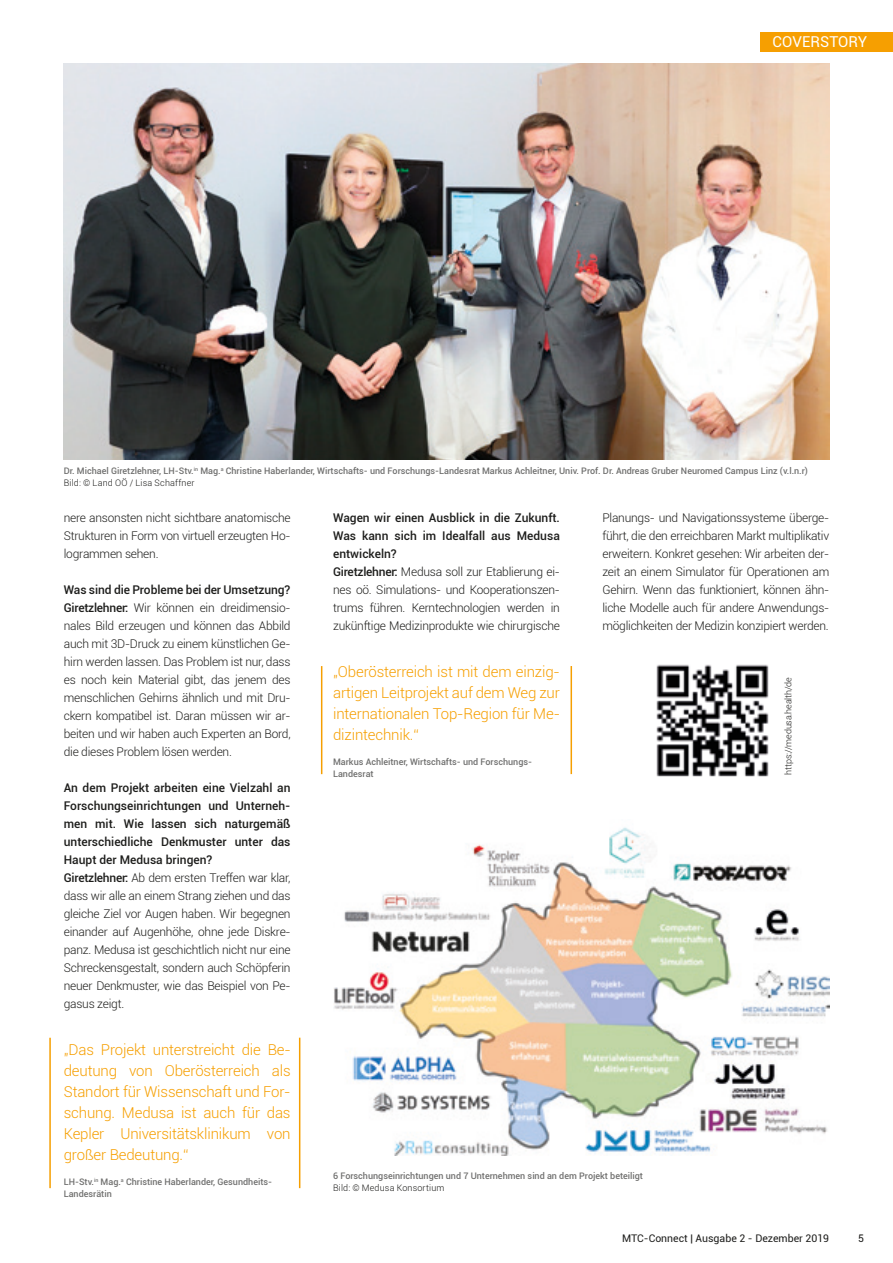
<style>
.page{position:relative;width:893px;height:1263px;background:#fff}
.page>*{position:absolute;margin:0;border:0;box-sizing:border-box;transform-origin:0 0}
.t1{font:300 15px/21px "Roboto";letter-spacing:-.01em;color:#f69f01;text-align:justify}
.t2{font:15px "Roboto";letter-spacing:.005em;color:#fff}
.t3{font:300 12px/18px "Roboto";letter-spacing:-.02em;color:#1d1d1b;text-align:justify}
.t4{font:10.5px "Roboto";color:#1d1d1b}
.t5{font:500 9px/12px "Roboto";color:#70706f}
.t6{font:300 9px "Roboto";letter-spacing:-.02em;color:#1d1d1b}
.t7{font:300 9px "Roboto";letter-spacing:.01em;color:#1d1d1b}
.s1{font-weight:300;color:#1d1d1b}
.s2{font-weight:500}
</style>
<div class="page">
<div style="left:761px;top:32px;width:132px;height:20px;background:#f69f01"></div>
<img style="left:334px;top:827px;width:495px;height:328px">
<img style="left:656px;top:664px;width:113px;height:113px">
<img style="left:64px;top:64px;width:765px;height:395px">
<hr style="left:321px;top:666px;width:1px;height:108px;background:#f69f01">
<hr style="left:49px;top:1038px;width:2px;height:150px;background:#f69f01">
<hr style="left:571px;top:666px;width:1px;height:108px;background:#f69f01">
<hr style="left:299px;top:1038px;width:1px;height:150px;background:#f69f01">
<p class="t2" style="left:772px;top:32px;width:96px">COVERSTORY</p>
<p class="t5" style="left:64px;top:465px;width:746px">Dr. Michael Giretzlehner, LH-Stv.<sup>in</sup> Mag.<sup>a</sup> Christine Haberlander, Wirtschafts- und Forschungs-Landesrat Markus Achleitner, Univ. Prof. Dr. Andreas Gruber Neuromed Campus Linz (v.l.n.r)<br><span class="s1">Bild: © Land OÖ / Lisa Schaffner</span></p>
<p class="t3" style="left:64px;top:508px;width:228px">nere ansonsten nicht sichtbare anatomische Strukturen in Form von virtuell erzeugten Ho&shy;logrammen sehen.</p>
<p class="t3" style="left:64px;top:580px;width:228px"><span class="s2">Was sind die Probleme bei der Umsetzung?<br>Giretzlehner:</span> Wir können ein dreidimensio&shy;nales Bild erzeugen und können das Abbild auch mit 3D-Druck zu einem künstlichen Ge&shy;hirn werden lassen. Das Problem ist nur, dass es noch kein Material gibt, das jenem des menschlichen Gehirns ähnlich und mit Dru&shy;ckern kompatibel ist. Daran müssen wir ar&shy;beiten und wir haben auch Experten an Bord, die dieses Problem lösen werden.</p>
<p class="t3" style="left:64px;top:778px;width:228px;text-align:left"><span class="s2">An dem Projekt arbeiten eine Vielzahl an Forschungseinrichtungen und Unterneh&shy;men mit. Wie lassen sich naturgemäß unterschiedliche Denkmuster unter das Haupt der Medusa bringen?<br>Giretzlehner:</span> Ab dem ersten Treffen war klar, dass wir alle an einem Strang ziehen und das gleiche Ziel vor Augen haben. Wir begegnen einander auf Augenhöhe, ohne jede Diskre&shy;panz. Medusa ist geschichtlich nicht nur eine Schreckensgestalt, sondern auch Schöpferin neuer Denkmuster, wie das Beispiel von Pe&shy;gasus zeigt.</p>
<p class="t1" style="left:64px;top:1039px;width:228px">„Das Projekt unterstreicht die Be&shy;deutung von Oberösterreich als Standort für Wissenschaft und For&shy;schung. Medusa ist auch für das Kepler Universitätsklinikum von großer Bedeutung.“</p>
<p class="t5" style="left:64px;top:1175px;width:210px">LH-Stv.<sup>in</sup> Mag.<sup>a</sup> Christine Haberlander, Gesundheits-<br>Landesrätin</p>
<p class="t3" style="left:333px;top:508px;width:228px;text-align:left"><span class="s2">Wagen wir einen Ausblick in die Zukunft.<br>Was kann sich im Idealfall aus Medusa entwickeln?<br>Giretzlehner:</span> Medusa soll zur Etablierung ei&shy;nes oö. Simulations- und Kooperationszen&shy;trums führen. Kerntechnologien werden in zukünftige Medizinprodukte wie chirurgische</p>
<p class="t1" style="left:333px;top:661px;width:228px">„Oberösterreich ist mit dem einzig&shy;artigen Leitprojekt auf dem Weg zur internationalen Top-Region für Me&shy;dizintechnik.“</p>
<p class="t5" style="left:333px;top:755px;width:201px">Markus Achleitner, Wirtschafts- und Forschungs-<br>Landesrat</p>
<p class="t3" style="left:602px;top:508px;width:228px">Planungs- und Navigationssysteme überge&shy;führt, die den erreichbaren Markt multiplikativ erweitern. Konkret gesehen: Wir arbeiten der&shy;zeit an einem Simulator für Operationen am Gehirn. Wenn das funktioniert, können ähn&shy;liche Modelle auch für andere Anwendungs&shy;möglichkeiten der Medizin konzipiert werden.</p>
<p class="t6" style="left:782px;top:774px;width:99px;rotate:-90deg">https://medusa.health/de</p>
<p class="t5" style="left:333px;top:1169px;width:311px">6 Forschungseinrichtungen und 7 Unternehmen sind an dem Projekt beteiligt</p>
<p class="t7" style="left:333px;top:1181px;width:113px">Bild: © Medusa Konsortium</p>
<p class="t4" style="left:622px;top:1231px;width:208px">MTC-Connect | Ausgabe 2 - Dezember 2019</p>
<p class="t4" style="left:858px;top:1231px;width:7px">5</p>
</div>
